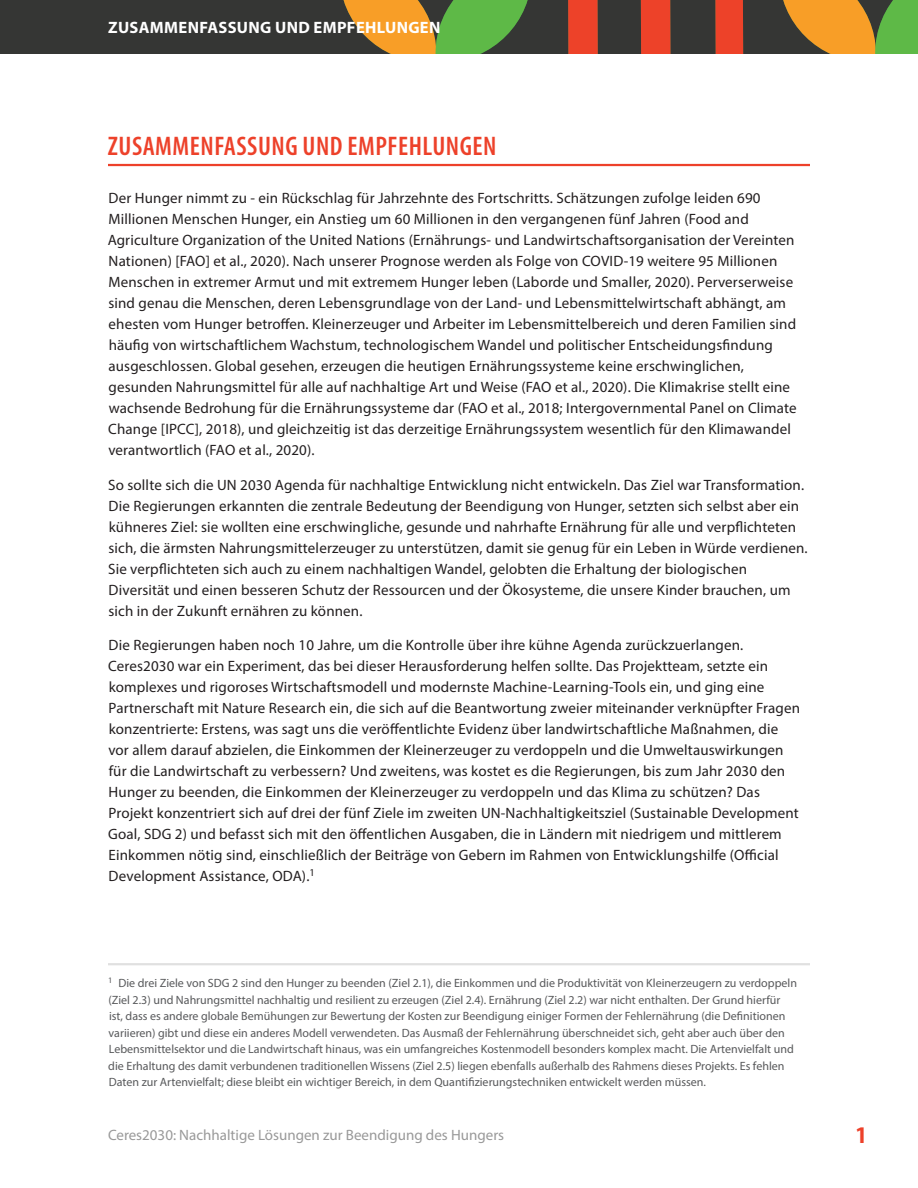
<style>
.page{position:relative;width:918px;height:1188px;background:#fff}
.page>*{position:absolute;margin:0;border:0;box-sizing:border-box;transform-origin:0 0}
.t1{font:600 condensed 27px "Myriad Pro";letter-spacing:.02em;color:#ed412a}
.t2{font:700 condensed 24px "Myriad Pro";color:#ed412a;scale:1.07 1}
.t3{font:700 16.5px "Myriad Pro";letter-spacing:.02em;color:#fff}
.Body{font:15px/21px "Myriad Pro";letter-spacing:.01em;color:#231f20}
.t4{font:15px "Myriad Pro";color:#999}
.Footnotes{font:12px/16.5px "Myriad Pro";color:#58595b}
</style>
<div class="page">
<div style="left:0;top:0;width:918px;height:54px;background:#353634"></div>
<svg style="left:783px;top:0;width:135px;height:54px"></svg>
<svg style="left:343px;top:0;width:185px;height:54px"></svg>
<svg style="left:568px;top:0;width:176px;height:54px"></svg>
<hr style="left:108px;top:164px;width:702px;height:2px;background:#ed412a">
<hr style="left:108px;top:963px;width:702px;height:2px;background:#e0e0e0">
<h3 class="t3" style="left:108px;top:17px;width:334px">ZUSAMMENFASSUNG UND EMPFEHLUNGEN</h3>
<h1 class="t1" style="left:108px;top:130px;width:390px">ZUSAMMENFASSUNG UND EMPFEHLUNGEN</h1>
<p class="Body" style="left:108px;top:187px;width:691px">Der Hunger nimmt zu - ein Rückschlag für Jahrzehnte des Fortschritts. Schätzungen zufolge leiden 690<br>Millionen Menschen Hunger, ein Anstieg um 60 Millionen in den vergangenen fünf Jahren (Food and Agriculture Organization of the United Nations (Ernährungs- und Landwirtschaftsorganisation der Vereinten Nationen) [FAO] et al., 2020). Nach unserer Prognose werden als Folge von COVID-19 weitere 95 Millionen Menschen in extremer Armut und mit extremem Hunger leben (Laborde und Smaller, 2020). Perverserweise sind genau die Menschen, deren Lebensgrundlage von der Land- und Lebensmittelwirtschaft abhängt, am ehesten vom Hunger betroffen. Kleinerzeuger und Arbeiter im Lebensmittelbereich und deren Familien sind häufig von wirtschaftlichem Wachstum, technologischem Wandel und politischer Entscheidungsfindung ausgeschlossen. Global gesehen, erzeugen die heutigen Ernährungssysteme keine erschwinglichen, gesunden Nahrungsmittel für alle auf nachhaltige Art und Weise (FAO et al., 2020). Die Klimakrise stellt eine wachsende Bedrohung für die Ernährungssysteme dar (FAO et al., 2018; Intergovernmental Panel on Climate Change [IPCC], 2018), und gleichzeitig ist das derzeitige Ernährungssystem wesentlich für den Klimawandel verantwortlich (FAO et al., 2020).</p>
<p class="Body" style="left:108px;top:474px;width:701px">So sollte sich die UN 2030 Agenda für nachhaltige Entwicklung nicht entwickeln. Das Ziel war Transformation.<br>Die Regierungen erkannten die zentrale Bedeutung der Beendigung von Hunger, setzten sich selbst aber ein kühneres Ziel: sie wollten eine erschwingliche, gesunde und nahrhafte Ernährung für alle und verpflichteten sich, die ärmsten Nahrungsmittelerzeuger zu unterstützen, damit sie genug für ein Leben in Würde verdienen.<br>Sie verpflichteten sich auch zu einem nachhaltigen Wandel, gelobten die Erhaltung der biologischen Diversität und einen besseren Schutz der Ressourcen und der Ökosysteme, die unsere Kinder brauchen, um sich in der Zukunft ernähren zu können.</p>
<p class="Body" style="left:108px;top:634px;width:693px">Die Regierungen haben noch 10 Jahre, um die Kontrolle über ihre kühne Agenda zurückzuerlangen.<br>Ceres2030 war ein Experiment, das bei dieser Herausforderung helfen sollte. Das Projektteam, setzte ein komplexes und rigoroses Wirtschaftsmodell und modernste Machine-Learning-Tools ein, und ging eine Partnerschaft mit Nature Research ein, die sich auf die Beantwortung zweier miteinander verknüpfter Fragen konzentrierte: Erstens, was sagt uns die veröffentlichte Evidenz über landwirtschaftliche Maßnahmen, die vor allem darauf abzielen, die Einkommen der Kleinerzeuger zu verdoppeln und die Umweltauswirkungen für die Landwirtschaft zu verbessern? Und zweitens, was kostet es die Regierungen, bis zum Jahr 2030 den Hunger zu beenden, die Einkommen der Kleinerzeuger zu verdoppeln und das Klima zu schützen? Das Projekt konzentriert sich auf drei der fünf Ziele im zweiten UN-Nachhaltigkeitsziel (Sustainable Development Goal, SDG 2) und befasst sich mit den öffentlichen Ausgaben, die in Ländern mit niedrigem und mittlerem Einkommen nötig sind, einschließlich der Beiträge von Gebern im Rahmen von Entwicklungshilfe (Official Development Assistance, ODA).<sup>1</sup></p>
<p class="Footnotes" style="left:108px;top:975px;width:690px"><sup>1</sup> Die drei Ziele von SDG 2 sind den Hunger zu beenden (Ziel 2.1), die Einkommen und die Produktivität von Kleinerzeugern zu verdoppeln (Ziel 2.3) und Nahrungsmittel nachhaltig und resilient zu erzeugen (Ziel 2.4). Ernährung (Ziel 2.2) war nicht enthalten. Der Grund hierfür ist, dass es andere globale Bemühungen zur Bewertung der Kosten zur Beendigung einiger Formen der Fehlernährung (die Definitionen variieren) gibt und diese ein anderes Modell verwendeten. Das Ausmaß der Fehlernährung überschneidet sich, geht aber auch über den Lebensmittelsektor und die Landwirtschaft hinaus, was ein umfangreiches Kostenmodell besonders komplex macht. Die Artenvielfalt und die Erhaltung des damit verbundenen traditionellen Wissens (Ziel 2.5) liegen ebenfalls außerhalb des Rahmens dieses Projekts. Es fehlen Daten zur Artenvielfalt; diese bleibt ein wichtiger Bereich, in dem Quantifizierungstechniken entwickelt werden müssen.</p>
<p class="t4" style="left:108px;top:1125px;width:398px">Ceres2030: Nachhaltige Lösungen zur Beendigung des Hungers</p>
<h2 class="t2" style="left:856px;top:1120px;width:12px">1</h2>
</div>
